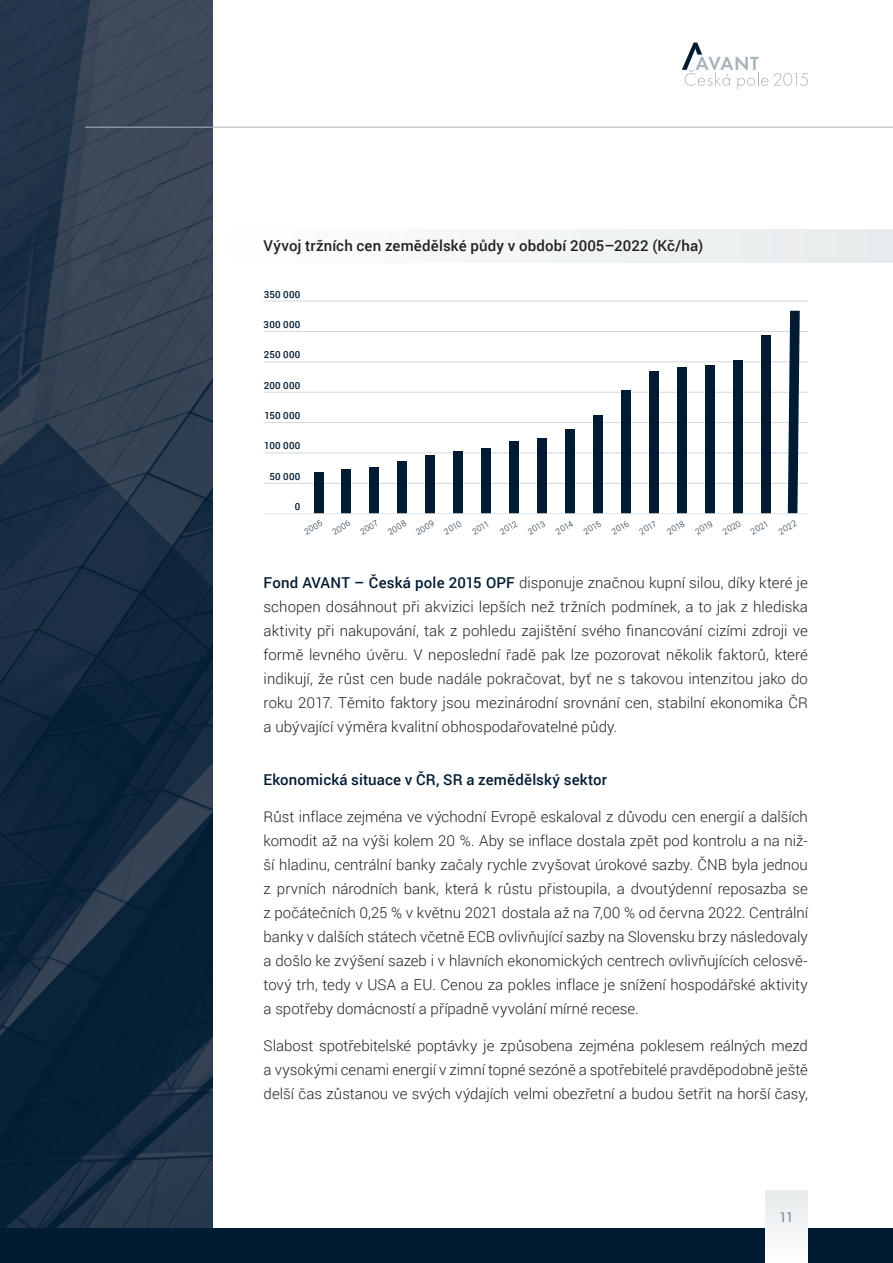
<style>
.page{position:relative;width:893px;height:1263px;background:#fff}
.page>*{position:absolute;margin:0;border:0;box-sizing:border-box;transform-origin:0 0}
.t1{font:300 15px/24px "Roboto";color:#231f20;text-align:justify}
.t2{font:500 15px "Roboto";letter-spacing:.01em;color:#231f20}
.t3{font:500 15px "Roboto";letter-spacing:.01em;color:#001b32}
.t4{font:13.5px "Roboto";color:#7c8892}
.t5{font:500 9.75px "Roboto";letter-spacing:.035em;color:#001b32}
.t6{font:300 8.25px "Roboto";color:#001b32}
.s1{font-weight:500;color:#001b32}
</style>
<div class="page">
<svg style="left:682px;top:43px;width:86px;height:47px"></svg>
<svg style="left:774px;top:73px;width:34px;height:13px"></svg>
<div style="left:213px;top:230px;width:680px;height:32px;background:#f2f5f5"></div>
<hr style="left:264px;top:483px;width:544px;height:1px;background:#d3d8dc">
<hr style="left:264px;top:453px;width:544px;height:1px;background:#d3d8dc">
<hr style="left:264px;top:422px;width:544px;height:1px;background:#d3d8dc">
<hr style="left:264px;top:392px;width:544px;height:1px;background:#d3d8dc">
<hr style="left:264px;top:361px;width:544px;height:1px;background:#d3d8dc">
<hr style="left:264px;top:331px;width:544px;height:1px;background:#d3d8dc">
<hr style="left:264px;top:301px;width:544px;height:1px;background:#d3d8dc">
<div style="left:314px;top:472px;width:9px;height:42px;background:#001b32"></div>
<div style="left:342px;top:469px;width:9px;height:45px;background:#001b32"></div>
<div style="left:370px;top:467px;width:9px;height:47px;background:#001b32"></div>
<div style="left:398px;top:461px;width:9px;height:53px;background:#001b32"></div>
<div style="left:425px;top:455px;width:10px;height:59px;background:#001b32"></div>
<div style="left:453px;top:451px;width:10px;height:63px;background:#001b32"></div>
<div style="left:481px;top:448px;width:10px;height:66px;background:#001b32"></div>
<div style="left:509px;top:442px;width:10px;height:72px;background:#001b32"></div>
<div style="left:537px;top:438px;width:10px;height:76px;background:#001b32"></div>
<div style="left:565px;top:429px;width:10px;height:85px;background:#001b32"></div>
<div style="left:593px;top:415px;width:10px;height:99px;background:#001b32"></div>
<div style="left:621px;top:390px;width:10px;height:124px;background:#001b32"></div>
<div style="left:649px;top:371px;width:10px;height:143px;background:#001b32"></div>
<div style="left:677px;top:367px;width:10px;height:147px;background:#001b32"></div>
<div style="left:705px;top:365px;width:10px;height:149px;background:#001b32"></div>
<div style="left:733px;top:360px;width:10px;height:154px;background:#001b32"></div>
<div style="left:761px;top:335px;width:10px;height:179px;background:#001b32"></div>
<svg style="left:788px;top:311px;width:12px;height:202px;background:#32475a"></svg>
<hr style="left:264px;top:513px;width:544px;height:1px;background:#dde2e4">
<img style="left:0;top:0;width:213px;height:1229px">
<div style="left:0;top:1229px;width:893px;height:34px;background:#001b32"></div>
<div style="left:765px;top:1191px;width:43px;height:72px;background:#f2f5f5"></div>
<hr style="left:85px;top:127px;width:808px;height:1px;background:#abb4ba">
<p class="t2" style="left:264px;top:235px;width:441px">Vývoj tržních cen zemědělské půdy v období 2005–2022 (Kč/ha)</p>
<p class="t5" style="left:264px;top:287px;width:38px">350 000</p>
<p class="t5" style="left:264px;top:317px;width:38px">300 000</p>
<p class="t5" style="left:264px;top:348px;width:38px">250 000</p>
<p class="t5" style="left:264px;top:378px;width:38px">200 000</p>
<p class="t5" style="left:264px;top:409px;width:38px">150 000</p>
<p class="t5" style="left:264px;top:439px;width:38px">100 000</p>
<p class="t5" style="left:269px;top:469px;width:33px">50 000</p>
<p class="t5" style="left:295px;top:500px;width:7px">0</p>
<p class="t6" style="left:302px;top:527px;width:21px;rotate:-30deg">2005</p>
<p class="t6" style="left:330px;top:527px;width:21px;rotate:-30deg">2006</p>
<p class="t6" style="left:358px;top:527px;width:21px;rotate:-30deg">2007</p>
<p class="t6" style="left:386px;top:527px;width:21px;rotate:-30deg">2008</p>
<p class="t6" style="left:414px;top:527px;width:21px;rotate:-30deg">2009</p>
<p class="t6" style="left:442px;top:527px;width:20px;rotate:-30deg">2010</p>
<p class="t6" style="left:470px;top:527px;width:20px;rotate:-30deg">2011</p>
<p class="t6" style="left:498px;top:527px;width:20px;rotate:-30deg">2012</p>
<p class="t6" style="left:526px;top:527px;width:20px;rotate:-30deg">2013</p>
<p class="t6" style="left:554px;top:527px;width:20px;rotate:-30deg">2014</p>
<p class="t6" style="left:582px;top:527px;width:20px;rotate:-30deg">2015</p>
<p class="t6" style="left:609px;top:527px;width:20px;rotate:-30deg">2016</p>
<p class="t6" style="left:637px;top:527px;width:20px;rotate:-30deg">2017</p>
<p class="t6" style="left:665px;top:527px;width:20px;rotate:-30deg">2018</p>
<p class="t6" style="left:693px;top:527px;width:20px;rotate:-30deg">2019</p>
<p class="t6" style="left:721px;top:527px;width:21px;rotate:-30deg">2020</p>
<p class="t6" style="left:749px;top:527px;width:20px;rotate:-30deg">2021</p>
<p class="t6" style="left:776px;top:527px;width:21px;rotate:-30deg">2022</p>
<p class="t1" style="left:264px;top:570px;width:546px"><span class="s1">Fond AVANT – Česká pole 2015 OPF</span> disponuje značnou kupní silou, díky které je schopen dosáhnout při akvizici lepších než tržních podmínek, a to jak z hlediska aktivity při nakupování, tak z pohledu zajištění svého financování cizími zdroji ve formě levného úvěru. V neposlední řadě pak lze pozorovat několik faktorů, které indikují, že růst cen bude nadále pokračovat, byť ne s takovou intenzitou jako do roku 2017. Těmito faktory jsou mezinárodní srovnání cen, stabilní ekonomika ČR a ubývající výměra kvalitní obhospodařovatelné půdy.</p>
<p class="t3" style="left:264px;top:769px;width:345px">Ekonomická situace v ČR, SR a zemědělský sektor</p>
<p class="t1" style="left:264px;top:804px;width:546px">Růst inflace zejména ve východní Evropě eskaloval z důvodu cen energií a dalších komodit až na výši kolem 20 %. Aby se inflace dostala zpět pod kontrolu a na niž&shy;ší hladinu, centrální banky začaly rychle zvyšovat úrokové sazby. ČNB byla jednou z prvních národních bank, která k růstu přistoupila, a dvoutýdenní reposazba se z počátečních 0,25 % v květnu 2021 dostala až na 7,00 % od června 2022. Centrální banky v dalších státech včetně ECB ovlivňující sazby na Slovensku brzy následovaly a došlo ke zvýšení sazeb i v hlavních ekonomických centrech ovlivňujících celosvě&shy;tový trh, tedy v USA a EU. Cenou za pokles inflace je snížení hospodářské aktivity a spotřeby domácností a případně vyvolání mírné recese.</p>
<p class="t1" style="left:264px;top:1033px;width:546px">Slabost spotřebitelské poptávky je způsobena zejména poklesem reálných mezd a vysokými cenami energií v zimní topné sezóně a spotřebitelé pravděpodobně ještě delší čas zůstanou ve svých výdajích velmi obezřetní a budou šetřit na horší časy,</p>
<p class="t4" style="left:780px;top:1207px;width:16px">11</p>
</div>
